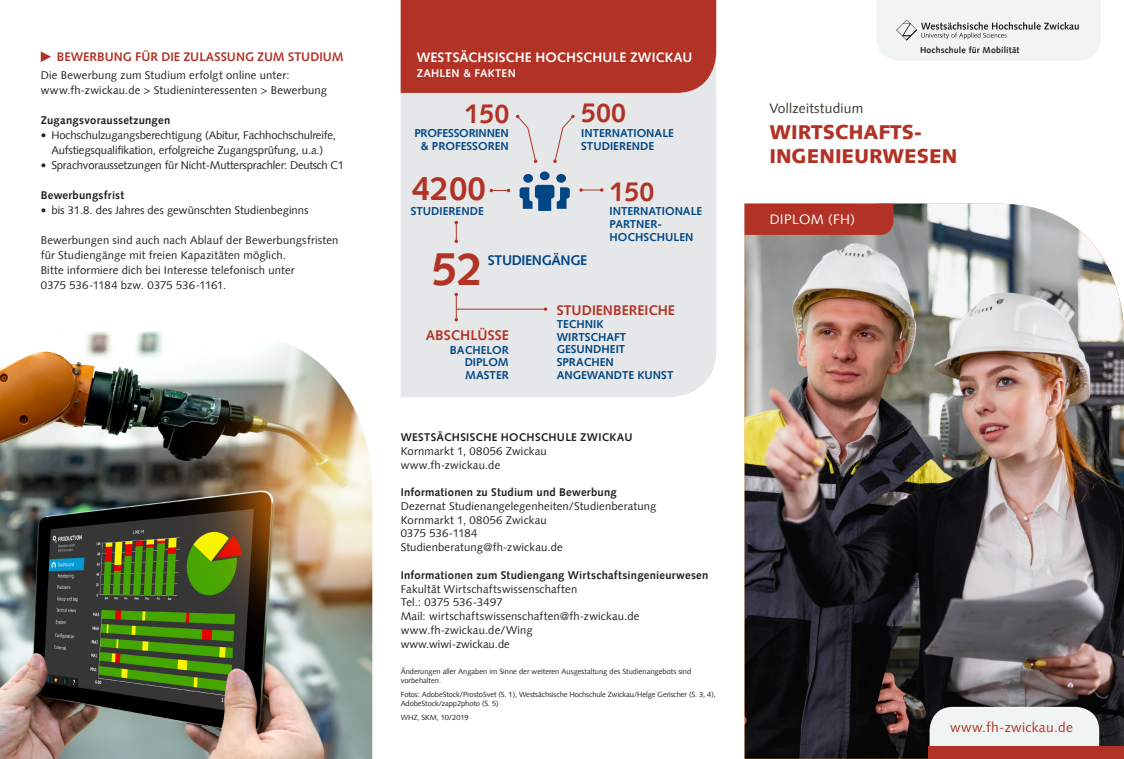
<style>
.page{position:relative;width:1124px;height:759px;background:#fff}
.page>*{position:absolute;margin:0;border:0;box-sizing:border-box;transform-origin:0 0}
.t1{font:700 46.12px "Syntax";color:#b23326}
.t2{font:700 33.25px "Syntax";color:#b23326}
.t3{font:700 26.88px "Syntax";color:#b23326}
.t4{font:900 20px/24px "Syntax";color:#b23326}
.t5{font:700 14.12px "Syntax";color:#b23326}
.t6{font:700 14.12px "Syntax";letter-spacing:-.025em;color:#004684}
.t7{font:700 13.75px "Syntax";letter-spacing:.01em;color:#fff}
.t8{font:13.75px "Syntax";letter-spacing:.02em;color:#b23326}
.t9{font:13.75px "Syntax";letter-spacing:.02em;color:#30382b}
.t10{font:13.75px "Syntax";letter-spacing:.02em;color:#fff}
.t11{font:700 12.5px "Syntax";color:#b23326}
.t12{font:700 11.5px/12.8px "Syntax";color:#004684}
.t13{font:11.25px/15px "Syntax";letter-spacing:.015em;color:#231f20}
.t14{font:700 11.25px "Syntax";letter-spacing:.02em;color:#231f20}
.t15{font:11.25px/15px "Syntax";letter-spacing:-.01em;color:#231f20}
.t16{font:11.25px "Syntax";letter-spacing:-.015em;color:#231f20}
.t17{font:700 11.25px "Syntax";letter-spacing:.025em;color:#fff}
.t18{font:700 8.75px "Syntax";letter-spacing:.02em;color:#231f20}
.t19{font:7.5px/9px "Syntax";letter-spacing:-.01em;color:#231f20}
</style>
<div class="page">
<img style="left:744px;top:203px;width:379px;height:555px">
<svg style="left:744px;top:203px;width:149px;height:32px;background:#b2372a"></svg>
<svg style="left:877px;top:0;width:223px;height:61px"></svg>
<div style="left:929px;top:706px;width:169px;height:40px;background:#f0f4f2"></div>
<div style="left:928px;top:746px;width:195px;height:12px;background:#b23326"></div>
<img style="left:0;top:331px;width:372px;height:427px">
<div style="left:401px;top:93px;width:315px;height:304px;background:#e6e7e9"></div>
<svg style="left:519px;top:171px;width:50px;height:40px;background:#7195b5"></svg>
<svg style="left:454px;top:293px;width:4px;height:28px"></svg>
<svg style="left:454px;top:221px;width:4px;height:22px"></svg>
<svg style="left:516px;top:115px;width:21px;height:48px"></svg>
<svg style="left:553px;top:115px;width:21px;height:48px"></svg>
<hr style="left:456px;top:308px;width:89px;height:1px;background:#b23326">
<svg style="left:543px;top:307px;width:4px;height:4px"></svg>
<svg style="left:489px;top:189px;width:21px;height:3px"></svg>
<svg style="left:579px;top:188px;width:24px;height:4px"></svg>
<div style="left:400px;top:0;width:316px;height:93px;background:#b23326"></div>
<svg style="left:41px;top:51px;width:10px;height:11px"></svg>
<p class="t11" style="left:57px;top:49px;width:288px">BEWERBUNG FÜR DIE ZULASSUNG ZUM STUDIUM</p>
<p class="t13" style="left:41px;top:67px;width:250px">Die Bewerbung zum Studium erfolgt online unter:</p>
<p class="t13" style="left:41px;top:82px;width:288px">www.fh-zwickau.de &gt; Studieninteressenten &gt; Bewerbung</p>
<p class="t14" style="left:41px;top:113px;width:131px">Zugangsvoraussetzungen</p>
<p class="t15" style="left:51px;top:127px;width:286px">Hochschulzugangsberechtigung (Abitur, Fachhochschulreife,<br>Aufstiegsqualifikation, erfolgreiche Zugangsprüfung, u.a.)</p>
<p class="t16" style="left:51px;top:158px;width:294px">Sprachvoraussetzungen für Nicht-Muttersprachler: Deutsch C1</p>
<p class="t14" style="left:41px;top:188px;width:85px">Bewerbungsfrist</p>
<p class="t13" style="left:51px;top:202px;width:258px">bis 31.8. des Jahres des gewünschten Studienbeginns</p>
<p class="t13" style="left:41px;top:232px;width:299px">Bewerbungen sind auch nach Ablauf der Bewerbungsfristen für Studiengänge mit freien Kapazitäten möglich.<br>Bitte informiere dich bei Interesse telefonisch unter<br>0375 536-1184 bzw. 0375 536-1161.</p>
<p class="t7" style="left:417px;top:49px;width:277px">WESTSÄCHSISCHE HOCHSCHULE ZWICKAU</p>
<p class="t17" style="left:417px;top:66px;width:100px">ZAHLEN &amp; FAKTEN</p>
<p class="t3" style="left:464px;top:98px;width:46px">150</p>
<p class="t12" style="left:414px;top:127px;width:96px;text-align:center">PROFESSORINNEN &amp; PROFESSOREN</p>
<p class="t2" style="left:412px;top:169px;width:76px">4200</p>
<p class="t12" style="left:410px;top:205px;width:74px">STUDIERENDE</p>
<p class="t3" style="left:581px;top:97px;width:46px">500</p>
<p class="t12" style="left:581px;top:127px;width:94px">INTERNATIONALE<br>STUDIERENDE</p>
<p class="t3" style="left:609px;top:176px;width:46px">150</p>
<p class="t12" style="left:609px;top:205px;width:94px">INTERNATIONALE<br>PARTNER-<br>HOCHSCHULEN</p>
<p class="t1" style="left:432px;top:242px;width:53px">52</p>
<p class="t6" style="left:488px;top:252px;width:101px">STUDIENGÄNGE</p>
<p class="t5" style="left:426px;top:326px;width:84px">ABSCHLÜSSE</p>
<p class="t12" style="left:464px;top:343px;width:46px;text-align:justify;text-indent:-15px">BACHELOR DIPLOM MASTER</p>
<p class="t5" style="left:556px;top:302px;width:120px">STUDIENBEREICHE</p>
<p class="t12" style="left:556px;top:317px;width:118px">TECHNIK<br>WIRTSCHAFT<br>GESUNDHEIT<br>SPRACHEN<br>ANGEWANDTE KUNST</p>
<p class="t14" style="left:400px;top:430px;width:233px">WESTSÄCHSISCHE HOCHSCHULE ZWICKAU</p>
<p class="t13" style="left:400px;top:443px;width:148px">Kornmarkt 1, 08056 Zwickau</p>
<p class="t13" style="left:400px;top:457px;width:101px">www.fh-zwickau.de</p>
<p class="t14" style="left:400px;top:485px;width:217px">Informationen zu Studium und Bewerbung</p>
<p class="t13" style="left:400px;top:498px;width:257px">Dezernat Studienangelegenheiten/Studienberatung</p>
<p class="t13" style="left:400px;top:512px;width:148px">Kornmarkt 1, 08056 Zwickau</p>
<p class="t13" style="left:400px;top:526px;width:78px">0375 536-1184</p>
<p class="t13" style="left:400px;top:539px;width:164px">Studienberatung@fh-zwickau.de</p>
<p class="t14" style="left:400px;top:568px;width:309px">Informationen zum Studiengang Wirtschaftsingenieurwesen</p>
<p class="t13" style="left:400px;top:581px;width:178px">Fakultät Wirtschaftswissenschaften</p>
<p class="t13" style="left:400px;top:594px;width:103px">Tel.: 0375 536-3497</p>
<p class="t13" style="left:400px;top:608px;width:240px">Mail: wirtschaftswissenschaften@fh-zwickau.de</p>
<p class="t13" style="left:400px;top:622px;width:134px">www.fh-zwickau.de/Wing</p>
<p class="t13" style="left:400px;top:636px;width:111px">www.wiwi-zwickau.de</p>
<p class="t19" style="left:400px;top:666px;width:292px">Änderungen aller Angaben im Sinne der weiteren Ausgestaltung des Studienangebots sind vorbehalten.</p>
<p class="t19" style="left:400px;top:689px;width:316px">Fotos: AdobeStock/ProstoSvet (S. 1), Westsächsische Hochschule Zwickau/Helge Gerischer (S. 3, 4),<br>AdobeStock/zapp2photo (S. 5)</p>
<p class="t19" style="left:400px;top:712px;width:69px">WHZ, SKM, 10/2019</p>
<p class="t9" style="left:769px;top:100px;width:95px">Vollzeitstudium</p>
<p class="t18" style="left:919px;top:45px;width:101px">Hochschule für Mobilität</p>
<p class="t4" style="left:769px;top:120px;width:189px">WIRTSCHAFTS-<br>INGENIEURWESEN</p>
<p class="t10" style="left:769px;top:211px;width:87px">DIPLOM (FH)</p>
<p class="t8" style="left:950px;top:718px;width:124px">www.fh-zwickau.de</p>
</div>
